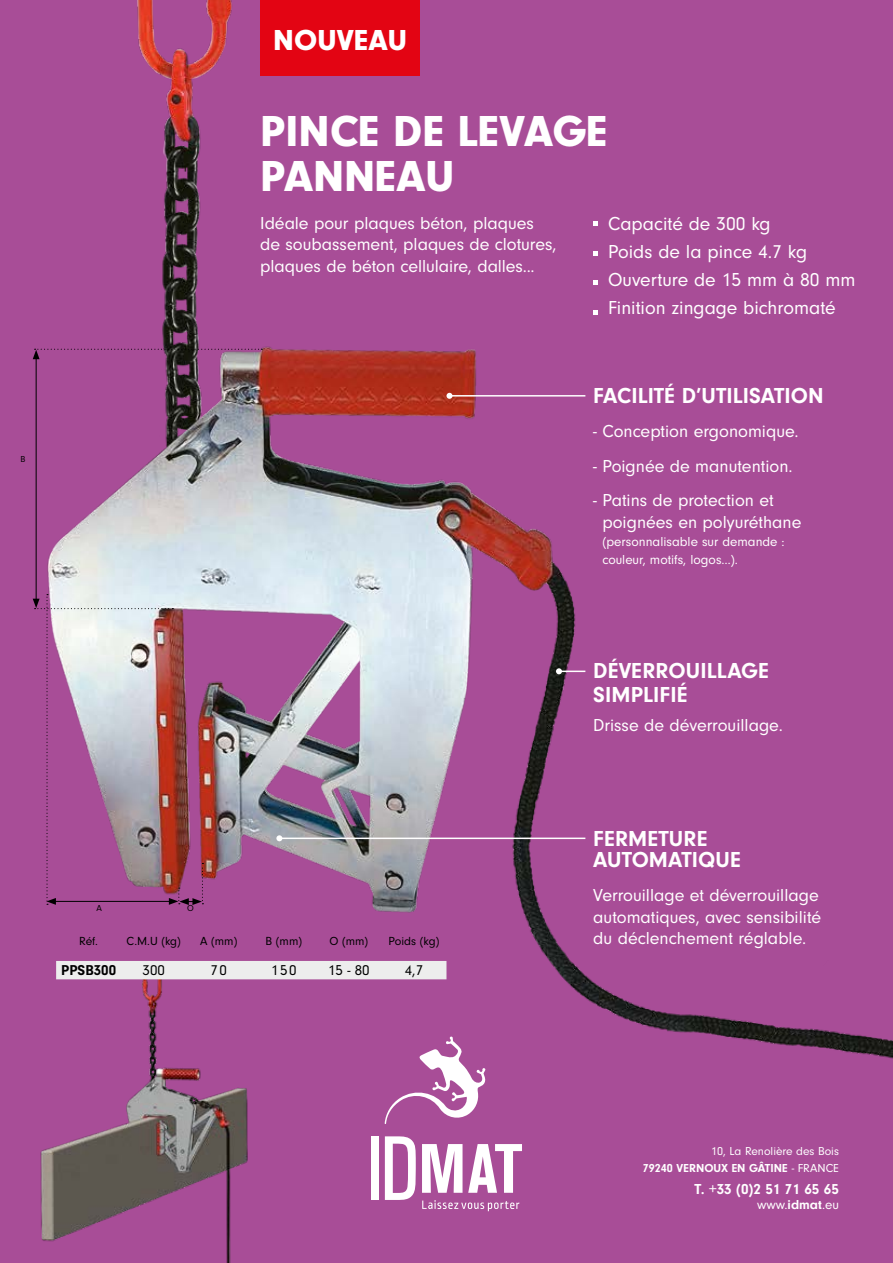
<style>
.page{position:relative;width:893px;height:1263px;background:#a84d97}
.page>*{position:absolute;margin:0;border:0;box-sizing:border-box;transform-origin:0 0}
.t1{font:900 45px/45px "Neuzeit Gro";color:#fff}
.t2{font:900 30px "Neuzeit Gro";letter-spacing:.005em;color:#fff}
.t3{font:700 22.5px/24px "Neuzeit Gro";letter-spacing:.005em;color:#fff}
.t4{font:19.5px/28px "Neuzeit Gro";color:#fff}
.t5{font:18px/21.6px "Neuzeit Gro";color:#fff}
.t6{font:700 15px "Neuzeit Gro";color:#fff}
.t7{font:14.85px "Neuzeit Gro";color:#000}
.t8{font:700 14.85px "Neuzeit Gro";color:#000}
.t9{font:13.5px/18px "Neuzeit Gro";color:#fff}
.t10{font:12.15px "Neuzeit Gro";color:#000}
.t11{font:12px/16.5px "Neuzeit Gro";color:#fff;text-align:right}
.t12{font:9px "Neuzeit Gro";color:#000}
.s1{font-weight:700}
</style>
<div class="page">
<img style="left:40px;top:1077px;width:208px;height:186px">
<img style="left:32px;top:0;width:861px;height:1077px">
<hr style="left:449px;top:395px;width:136px;height:2px;background:#fff">
<svg style="left:446px;top:393px;width:6px;height:6px"></svg>
<hr style="left:559px;top:670px;width:26px;height:2px;background:#fff">
<svg style="left:556px;top:668px;width:6px;height:6px"></svg>
<hr style="left:279px;top:837px;width:306px;height:2px;background:#fff">
<svg style="left:276px;top:835px;width:6px;height:6px"></svg>
<svg style="left:593px;top:221px;width:5px;height:4px"></svg>
<svg style="left:593px;top:251px;width:5px;height:4px"></svg>
<svg style="left:593px;top:280px;width:5px;height:5px"></svg>
<svg style="left:593px;top:310px;width:5px;height:5px"></svg>
<div style="left:260px;top:0;width:160px;height:76px;background:#e30413"></div>
<svg style="left:422px;top:1200px;width:97px;height:11px"></svg>
<div style="left:371px;top:1136px;width:8px;height:64px;background:#fff"></div>
<svg style="left:385px;top:1136px;width:31px;height:64px"></svg>
<svg style="left:422px;top:1144px;width:40px;height:49px"></svg>
<svg style="left:468px;top:1144px;width:54px;height:49px"></svg>
<svg style="left:385px;top:1036px;width:101px;height:88px"></svg>
<div style="left:56px;top:961px;width:390px;height:18px;background:#ededed"></div>
<hr style="left:36px;top:357px;width:1px;height:244px;background:#000">
<svg style="left:33px;top:349px;width:229px;height:10px"></svg>
<img style="left:33px;top:594px;width:170px;height:311px">
<p class="t12" style="left:21px;top:454px;width:6px">B</p>
<h2 class="t2" style="left:273px;top:23px;width:135px">NOUVEAU</h2>
<h1 class="t1" style="left:260px;top:108px;width:349px">PINCE DE LEVAGE<br>PANNEAU</h1>
<p class="t5" style="left:260px;top:212px;width:298px">Idéale pour plaques béton, plaques de soubassement, plaques de clotures, plaques de béton cellulaire, dalles...</p>
<p class="t4" style="left:608px;top:210px;width:249px">Capacité de 300 kg<br>Poids de la pince 4.7 kg<br>Ouverture de 15 mm à 80 mm<br>Finition zingage bichromaté</p>
<p class="t3" style="left:593px;top:384px;width:232px">FACILITÉ D’UTILISATION</p>
<p class="t5" style="left:593px;top:421px;width:207px">- Conception ergonomique.</p>
<p class="t5" style="left:593px;top:455px;width:201px">- Poignée de manutention.</p>
<p class="t5" style="left:602px;top:490px;width:201px;text-indent:-9px">- Patins de protection et poignées en polyuréthane</p>
<p class="t9" style="left:602px;top:532px;width:184px">(personnalisable sur demande : couleur, motifs, logos…).</p>
<p class="t3" style="left:593px;top:659px;width:177px">DÉVERROUILLAGE<br>SIMPLIFIÉ</p>
<p class="t5" style="left:593px;top:715px;width:191px">Drisse de déverrouillage.</p>
<p class="t12" style="left:96px;top:904px;width:7px">A</p>
<p class="t12" style="left:187px;top:904px;width:8px">O</p>
<p class="t10" style="left:79px;top:935px;width:20px">Réf.</p>
<p class="t10" style="left:127px;top:935px;width:56px">C.M.U (kg)</p>
<p class="t10" style="left:200px;top:935px;width:39px">A (mm)</p>
<p class="t10" style="left:266px;top:935px;width:38px">B (mm)</p>
<p class="t10" style="left:330px;top:935px;width:40px">O (mm)</p>
<p class="t10" style="left:389px;top:935px;width:52px">Poids (kg)</p>
<p class="t8" style="left:61px;top:962px;width:56px">PPSB300</p>
<p class="t7" style="left:143px;top:962px;width:24px">300</p>
<p class="t7" style="left:211px;top:962px;width:18px">70</p>
<p class="t7" style="left:271px;top:962px;width:27px">150</p>
<p class="t7" style="left:328px;top:962px;width:43px">15 - 80</p>
<p class="t7" style="left:405px;top:962px;width:20px">4,7</p>
<p class="t3" style="left:593px;top:828px;width:149px;line-height:21px">FERMETURE<br>AUTOMATIQUE</p>
<p class="t5" style="left:593px;top:885px;width:229px">Verrouillage et déverrouillage automatiques, avec sensibilité du déclenchement réglable.</p>
<p class="t11" style="left:643px;top:1143px;width:197px">10, La Renolière des Bois<br><span class="s1">79240 VERNOUX EN GÂTINE</span> - FRANCE</p>
<p class="t6" style="left:694px;top:1181px;width:146px">T. +33 (0)2 51 71 65 65</p>
<p class="t9" style="left:757px;top:1196px;width:83px">www.<span class="s1">idmat</span>.eu</p>
</div>
